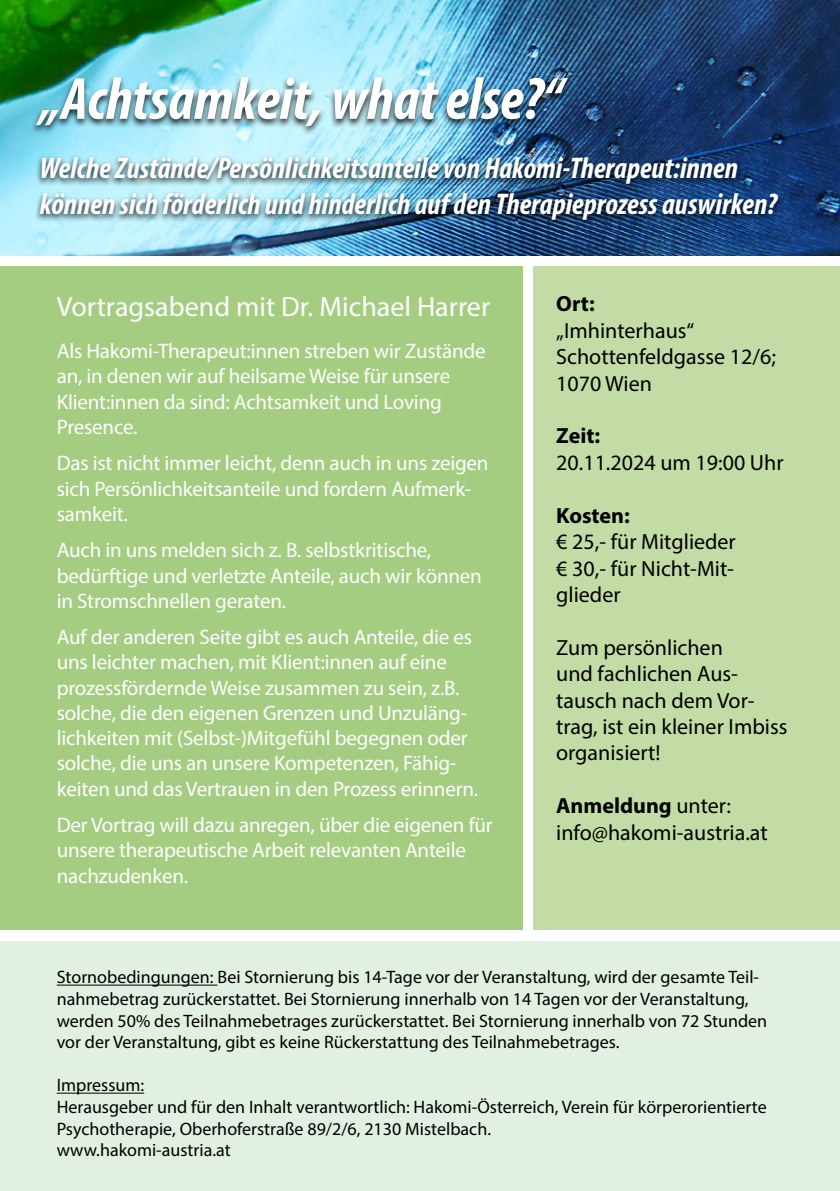
<style>
.page{position:relative;width:840px;height:1191px;background:#fff}
.page>*{position:absolute;margin:0;border:0;box-sizing:border-box;transform-origin:0 0}
.t1{font:italic 700 condensed 60px "Myriad Pro";color:#fff}
.t2{font:italic 700 condensed 30px/36px "Myriad Pro";color:#fff}
.t3{font:28px "Myriad Pro";color:#fff}
.t4{font:22px/26.4px "Myriad Pro";color:#000}
.t5{font:700 22px "Myriad Pro";color:#000}
.t6{font:21px/25.2px "Myriad Pro";letter-spacing:-.01em;color:#fff}
.t7{font:18px/21.6px "Myriad Pro";color:#000}
.s1{font-weight:700}
</style>
<div class="page">
<div style="left:0;top:266px;width:522px;height:664px;background:#a4cd82"></div>
<div style="left:533px;top:266px;width:306px;height:664px;background:#c3dca5"></div>
<div style="left:0;top:941px;width:839px;height:250px;background:#e2f0e2"></div>
<hr style="left:57px;top:984px;width:160px;height:1px;background:#000">
<hr style="left:57px;top:1092px;width:87px;height:1px;background:#000">
<img style="left:0;top:0;width:839px;height:255px">
<div style="left:30px;top:75px;width:753px;height:154px;background:#000;opacity:.82"></div>
<h1 class="t1" style="left:40px;top:61px;width:524px">„Achtsamkeit, what else?“</h1>
<h2 class="t2" style="left:40px;top:149px;width:738px">Welche Zustände/Persönlichkeitsanteile von Hakomi-Therapeut:innen können sich förderlich und hinderlich auf den Therapieprozess auswirken?</h2>
<h3 class="t3" style="left:57px;top:289px;width:434px">Vortragsabend mit Dr. Michael Harrer</h3>
<p class="t6" style="left:57px;top:338px;width:430px">Als Hakomi-Therapeut:innen streben wir Zustände an, in denen wir auf heilsame Weise für unsere Klient:innen da sind: Achtsamkeit und Loving Presence.</p>
<p class="t6" style="left:57px;top:450px;width:433px">Das ist nicht immer leicht, denn auch in uns zeigen sich Persönlichkeitsanteile und fordern Aufmerk&shy;samkeit.</p>
<p class="t6" style="left:57px;top:537px;width:426px">Auch in uns melden sich z. B. selbstkritische, bedürftige und verletzte Anteile, auch wir können in Stromschnellen geraten.</p>
<p class="t6" style="left:57px;top:624px;width:423px">Auf der anderen Seite gibt es auch Anteile, die es uns leichter machen, mit Klient:innen auf eine prozessfördernde Weise zusammen zu sein, z.B. solche, die den eigenen Grenzen und Unzuläng&shy;lichkeiten mit (Selbst-)Mitgefühl begegnen oder solche, die uns an unsere Kompetenzen, Fähig&shy;keiten und das Vertrauen in den Prozess erinnern.</p>
<p class="t6" style="left:57px;top:812px;width:437px">Der Vortrag will dazu anregen, über die eigenen für unsere therapeutische Arbeit relevanten Anteile nachzudenken.</p>
<p class="t5" style="left:556px;top:290px;width:40px">Ort:</p>
<p class="t4" style="left:556px;top:317px;width:221px">„Imhinterhaus“<br>Schottenfeldgasse 12/6;<br>1070 Wien</p>
<p class="t5" style="left:556px;top:422px;width:45px">Zeit:</p>
<p class="t4" style="left:556px;top:449px;width:229px">20.11.2024 um 19:00 Uhr</p>
<p class="t5" style="left:556px;top:501px;width:75px">Kosten:</p>
<p class="t4" style="left:556px;top:528px;width:181px">€ 25,- für Mitglieder € 30,- für Nicht-Mit&shy;glieder</p>
<p class="t4" style="left:556px;top:634px;width:233px">Zum persönlichen<br>und fachlichen Aus&shy;tausch nach dem Vor&shy;trag, ist ein kleiner Imbiss organisiert!</p>
<p class="t4" style="left:556px;top:792px;width:213px"><span class="s1">Anmeldung</span> unter: info@hakomi-austria.at</p>
<p class="t7" style="left:57px;top:966px;width:711px">Stornobedingungen: Bei Stornierung bis 14-Tage vor der Veranstaltung, wird der gesamte Teil&shy;nahmebetrag zurückerstattet. Bei Stornierung innerhalb von 14 Tagen vor der Veranstaltung, werden 50% des Teilnahmebetrages zurückerstattet. Bei Stornierung innerhalb von 72 Stunden vor der Veranstaltung, gibt es keine Rückerstattung des Teilnahmebetrages.</p>
<p class="t7" style="left:57px;top:1074px;width:711px">Impressum:<br>Herausgeber und für den Inhalt verantwortlich: Hakomi-Österreich, Verein für körperorientierte Psychotherapie, Oberhoferstraße 89/2/6, 2130 Mistelbach.<br>www.hakomi-austria.at</p>
</div>
